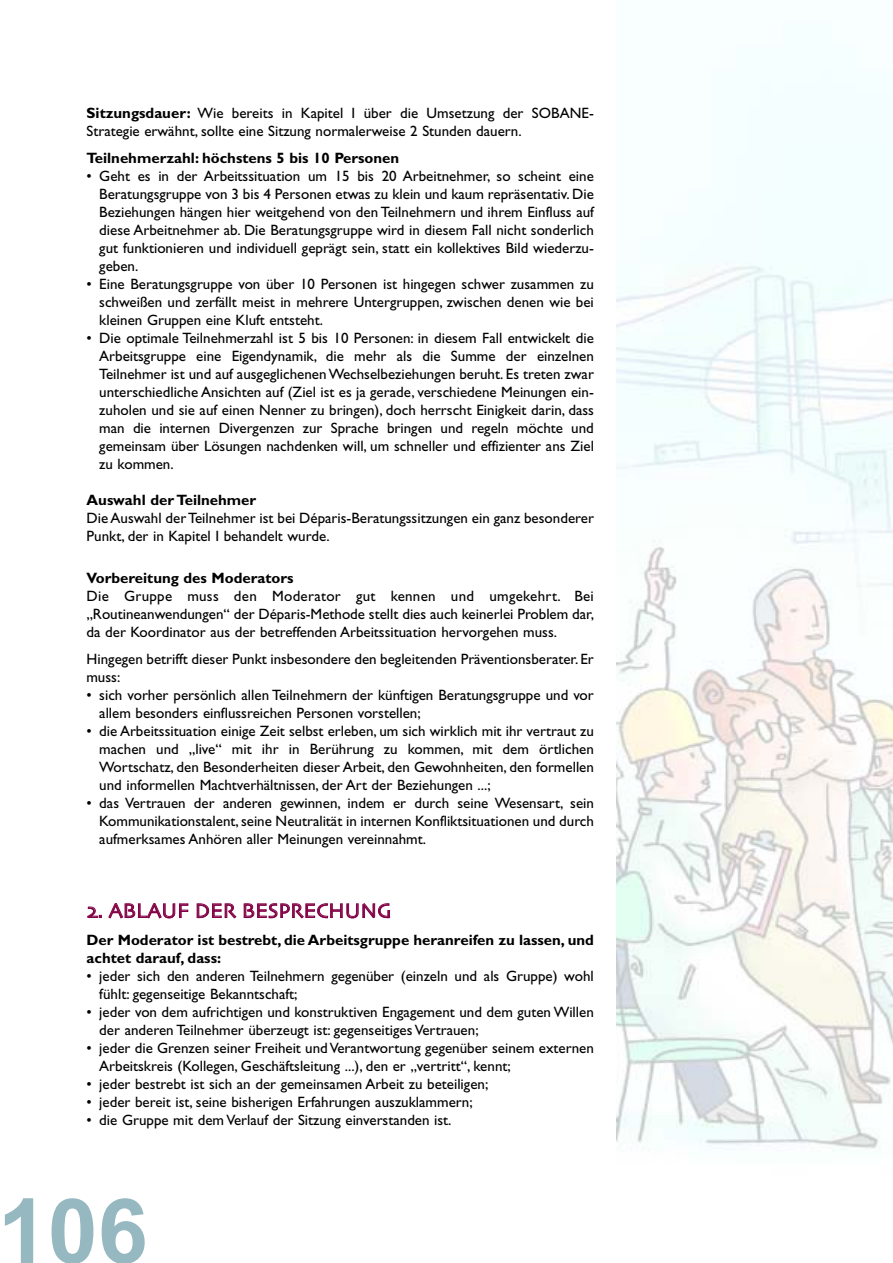
<style>
.page{position:relative;width:893px;height:1263px;background:#fff}
.page>*{position:absolute;margin:0;border:0;box-sizing:border-box;transform-origin:0 0}
.t1{font:700 90px "Arial";color:#96b8c0}
.t2{font:21px "Skia";color:#820245}
.t3{font:15px/18px "Gill Sans";color:#000}
.t4{font:700 15px/18px "Gill Sans";color:#000}
.s1{font-weight:700}
</style>
<div class="page">
<img style="left:617px;top:71px;width:276px;height:1080px">
<p class="t3" style="left:87px;top:105px;width:509px"><span class="s1">Sitzungsdauer:</span> Wie bereits in Kapitel I über die Umsetzung der SOBANE-<br>Strategie erwähnt, sollte eine Sitzung normalerweise 2 Stunden dauern.</p>
<p class="t4" style="left:87px;top:150px;width:314px">Teilnehmerzahl: höchstens 5 bis 10 Personen</p>
<p class="t3" style="left:99px;top:168px;width:496px;text-align:justify;text-indent:-13px">• Geht es in der Arbeitssituation um 15 bis 20 Arbeitnehmer, so scheint eine Beratungsgruppe von 3 bis 4 Personen etwas zu klein und kaum repräsentativ. Die Beziehungen hängen hier weitgehend von den Teilnehmern und ihrem Einfluss auf diese Arbeitnehmer ab. Die Beratungsgruppe wird in diesem Fall nicht sonderlich gut funktionieren und individuell geprägt sein, statt ein kollektives Bild wiederzu&shy;geben.</p>
<p class="t3" style="left:99px;top:276px;width:496px;text-align:justify;text-indent:-13px">• Eine Beratungsgruppe von über 10 Personen ist hingegen schwer zusammen zu schweißen und zerfällt meist in mehrere Untergruppen, zwischen denen wie bei kleinen Gruppen eine Kluft entsteht.</p>
<p class="t3" style="left:99px;top:330px;width:496px;text-align:justify;text-indent:-13px">• Die optimale Teilnehmerzahl ist 5 bis 10 Personen: in diesem Fall entwickelt die Arbeitsgruppe eine Eigendynamik, die mehr als die Summe der einzelnen Teilnehmer ist und auf ausgeglichenen Wechselbeziehungen beruht. Es treten zwar unterschiedliche Ansichten auf (Ziel ist es ja gerade, verschiedene Meinungen ein&shy;zuholen und sie auf einen Nenner zu bringen), doch herrscht Einigkeit darin, dass man die internen Divergenzen zur Sprache bringen und regeln möchte und gemeinsam über Lösungen nachdenken will, um schneller und effizienter ans Ziel zu kommen.</p>
<p class="t4" style="left:87px;top:492px;width:171px">Auswahl der Teilnehmer</p>
<p class="t3" style="left:87px;top:510px;width:509px">Die Auswahl der Teilnehmer ist bei Déparis-Beratungssitzungen ein ganz besonderer<br>Punkt, der in Kapitel I behandelt wurde.</p>
<p class="t4" style="left:87px;top:571px;width:209px">Vorbereitung des Moderators</p>
<p class="t3" style="left:87px;top:589px;width:509px;text-align:justify">Die Gruppe muss den Moderator gut kennen und umgekehrt. Bei „Routineanwendungen“ der Déparis-Methode stellt dies auch keinerlei Problem dar, da der Koordinator aus der betreffenden Arbeitssituation hervorgehen muss.</p>
<p class="t3" style="left:87px;top:651px;width:509px">Hingegen betrifft dieser Punkt insbesondere den begleitenden Präventionsberater. Er muss:</p>
<p class="t3" style="left:99px;top:687px;width:496px;text-indent:-13px">• sich vorher persönlich allen Teilnehmern der künftigen Beratungsgruppe und vor allem besonders einflussreichen Personen vorstellen;</p>
<p class="t3" style="left:99px;top:723px;width:496px;text-align:justify;text-indent:-13px">• die Arbeitssituation einige Zeit selbst erleben, um sich wirklich mit ihr vertraut zu machen und „live“ mit ihr in Berührung zu kommen, mit dem örtlichen Wortschatz, den Besonderheiten dieser Arbeit, den Gewohnheiten, den formellen und informellen Machtverhältnissen, der Art der Beziehungen ...;</p>
<p class="t3" style="left:99px;top:795px;width:496px;text-align:justify;text-indent:-13px">• das Vertrauen der anderen gewinnen, indem er durch seine Wesensart, sein Kommunikationstalent, seine Neutralität in internen Konfliktsituationen und durch aufmerksames Anhören aller Meinungen vereinnahmt.</p>
<h2 class="t2" style="left:109px;top:898px;width:284px">ABLAUF DER BESPRECHUNG</h2>
<p class="t4" style="left:87px;top:932px;width:509px">Der Moderator ist bestrebt, die Arbeitsgruppe heranreifen zu lassen, und achtet darauf, dass:</p>
<p class="t3" style="left:99px;top:968px;width:496px;text-indent:-13px">• jeder sich den anderen Teilnehmern gegenüber (einzeln und als Gruppe) wohl fühlt: gegenseitige Bekanntschaft;</p>
<p class="t3" style="left:99px;top:1004px;width:496px;text-indent:-13px">• jeder von dem aufrichtigen und konstruktiven Engagement und dem guten Willen der anderen Teilnehmer überzeugt ist: gegenseitiges Vertrauen;</p>
<p class="t3" style="left:99px;top:1040px;width:496px;text-indent:-13px">• jeder die Grenzen seiner Freiheit und Verantwortung gegenüber seinem externen<br>Arbeitskreis (Kollegen, Geschäftsleitung ...), den er „vertritt“, kennt;</p>
<p class="t3" style="left:87px;top:1076px;width:403px">• jeder bestrebt ist sich an der gemeinsamen Arbeit zu beteiligen;</p>
<p class="t3" style="left:87px;top:1094px;width:388px">• jeder bereit ist, seine bisherigen Erfahrungen auszuklammern;</p>
<p class="t3" style="left:87px;top:1112px;width:367px">• die Gruppe mit dem Verlauf der Sitzung einverstanden ist.</p>
<h1 class="t1" style="left:-2px;top:1179px;width:152px">106</h1>
</div>
